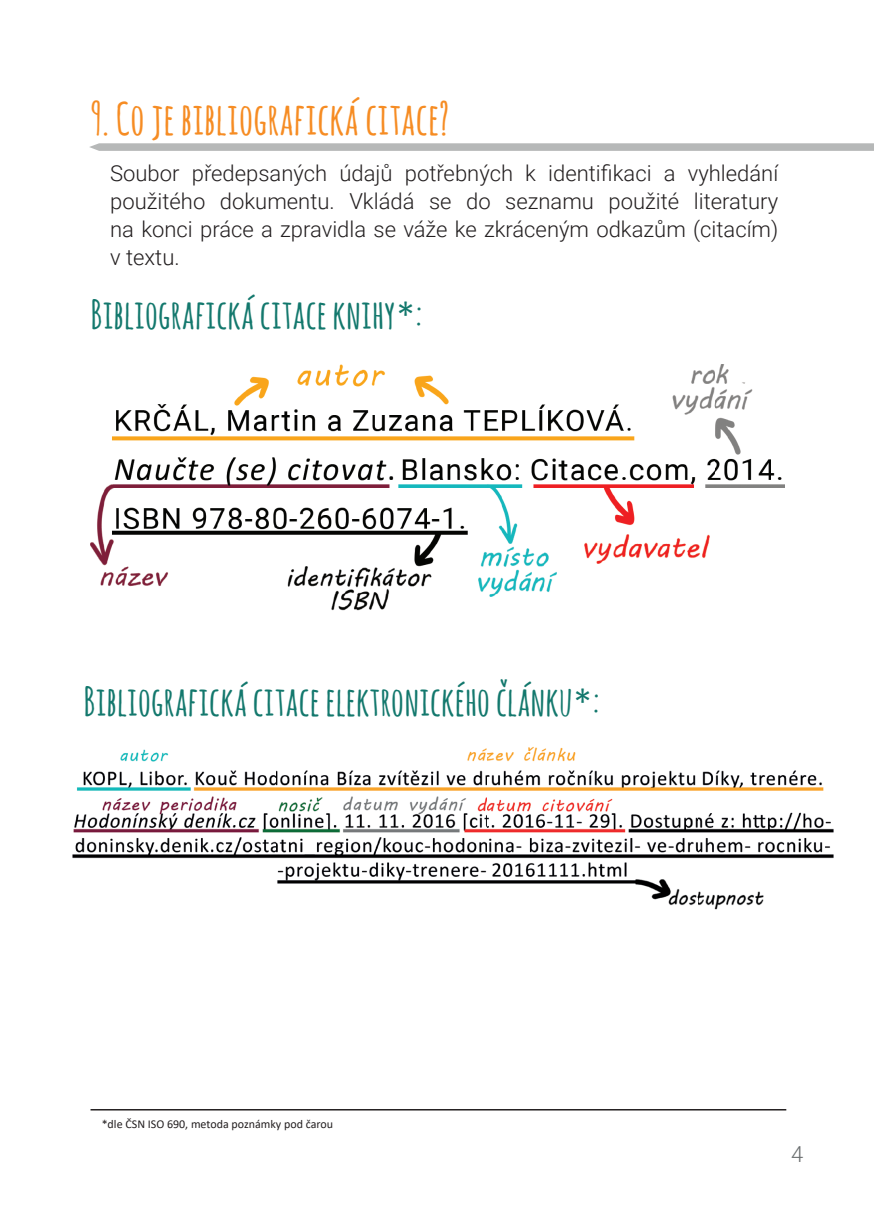
<style>
.page{position:relative;width:874px;height:1225px;background:#fff}
.page>*{position:absolute;margin:0;border:0;box-sizing:border-box;transform-origin:0 0}
.t1{font:700 44px "Amatic SC";color:#f68c23}
.t2{font:700 40px "Amatic SC";color:#13786d}
.t3{font:300 22px/28px "Roboto";color:#231f20;text-align:justify}
.t4{font:300 22px "Roboto";color:#6a6e6f}
.t5{font:12px "Calibri";color:#231f20}
.s1{font-family:"Calibri";font-weight:300}
</style>
<div class="page">
<svg style="left:89px;top:143px;width:784px;height:8px;background:#babcbc"></svg>
<hr style="left:90px;top:1109px;width:695px;height:1px;background:#231f20">
<img style="left:90px;top:364px;width:694px;height:247px">
<img style="left:72px;top:746px;width:762px;height:164px">
<h1 class="t1" style="left:90px;top:87px;width:360px">9. Co je bibliografická citace?</h1>
<p class="t3" style="left:110px;top:158px;width:669px">Soubor předepsaných údajů potřebných k identifikaci a vyhledání použitého dokumentu. Vkládá se do seznamu použité literatury na konci práce a zpravidla se váže ke zkráceným odkazům (citacím) v textu.</p>
<h2 class="t2" style="left:90px;top:286px;width:333px">Bibliografická citace knihy<span class="s1">*</span>:</h2>
<h2 class="t2" style="left:83px;top:672px;width:517px">Bibliografická citace elektronického článku<span class="s1">*</span>:</h2>
<p class="t5" style="left:102px;top:1115px;width:233px">*dle ČSN ISO 690, metoda poznámky pod čarou</p>
<p class="t4" style="left:790px;top:1139px;width:14px">4</p>
</div>
